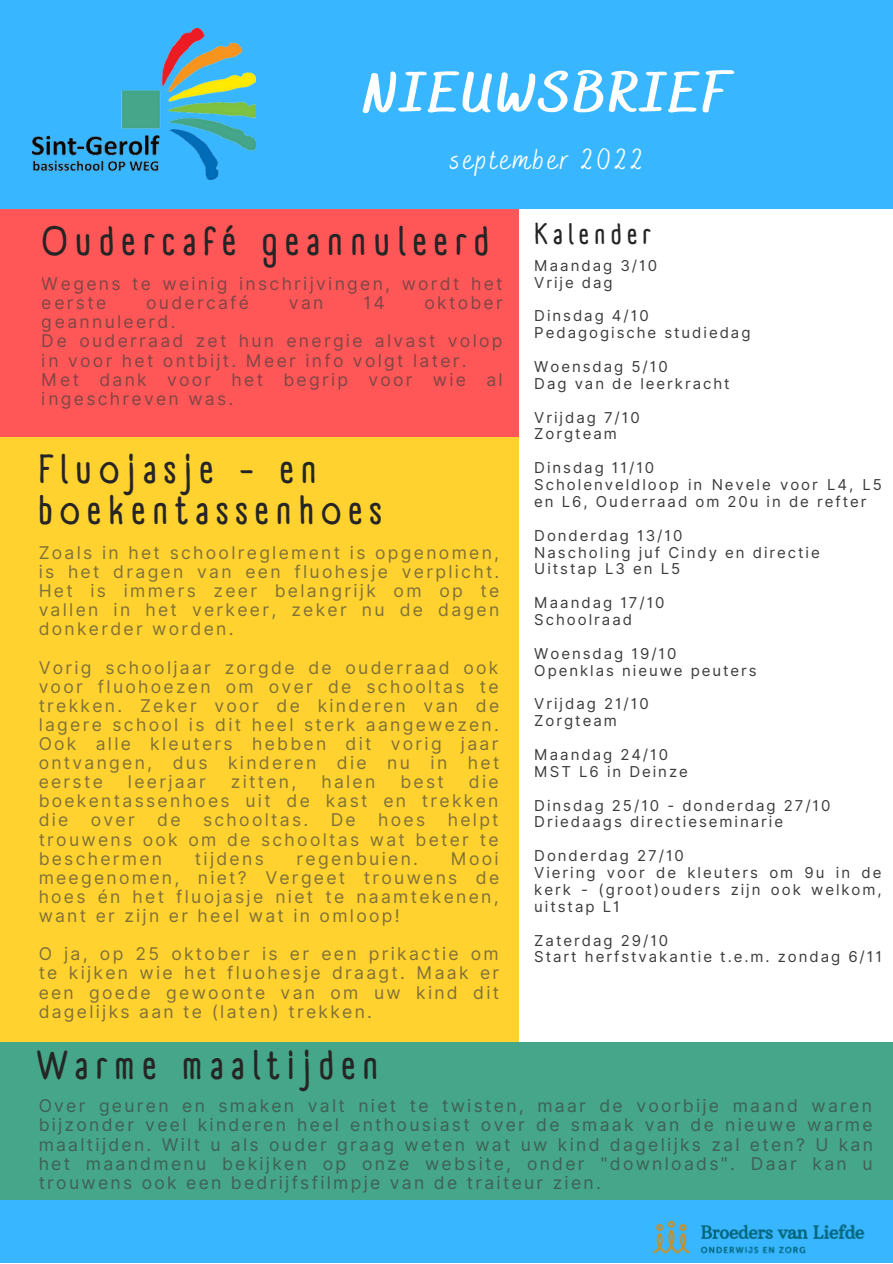
<style>
.page{position:relative;width:893px;height:1264px;background:#fff}
.page>*{position:absolute;margin:0;border:0;box-sizing:border-box;transform-origin:0 0}
.t1{font:800 55.5px "Bakerie Smooth";letter-spacing:.06em;color:#fff}
.t2{font:700 39.75px/40.5px "A Day Without Sun Text";letter-spacing:.18em;color:#252525}
.t3{font:30px "Bakerie Smooth";letter-spacing:.09em;color:#fff}
.t4{font:700 28.5px "A Day Without Sun Text";letter-spacing:.18em;color:#252525}
.t5{font:17.55px/19px "Inter";letter-spacing:.13em;color:#3b3b3b;text-align:justify}
.t6{font:15px/16.8px "Inter";letter-spacing:.13em;color:#3b3b3b}
</style>
<div class="page">
<div style="left:0;top:209px;width:518px;height:228px;background:#ff5757"></div>
<div style="left:0;top:0;width:892px;height:208px;background:#38b6ff"></div>
<div style="left:0;top:1199px;width:892px;height:63px;background:#38b6ff"></div>
<div style="left:0;top:436px;width:519px;height:621px;background:#ffd230"></div>
<img style="left:33px;top:28px;width:222px;height:152px">
<img style="left:633px;top:1199px;width:259px;height:55px">
<div style="left:0;top:1041px;width:892px;height:158px;background:#45a689"></div>
<h1 class="t1" style="left:363px;top:60px;width:369px">NIEUWSBRIEF</h1>
<h3 class="t3" style="left:450px;top:142px;width:195px">september 2022</h3>
<h2 class="t2" style="left:42px;top:221px;width:449px">Oudercafé geannuleerd</h2>
<p class="t5" style="left:42px;top:274px;width:462px">Wegens te weinig inschrijvingen, wordt het eerste</p>
<p class="t5" style="left:146px;top:293px;width:104px">oudercafé</p>
<p class="t5" style="left:289px;top:293px;width:36px">van</p>
<p class="t5" style="left:363px;top:293px;width:23px">14</p>
<p class="t5" style="left:424px;top:293px;width:80px">oktober</p>
<p class="t5" style="left:42px;top:312px;width:462px;text-align:left">geannuleerd.<br>De ouderraad zet hun energie alvast volop in voor het ontbijt. Meer info volgt later.<br>Met dank voor het begrip voor wie al ingeschreven was.</p>
<h2 class="t2" style="left:39px;top:449px;width:345px">Fluojasje - en boekentassenhoes</h2>
<p class="t5" style="left:39px;top:543px;width:462px">Zoals in het schoolreglement is opgenomen, is het dragen van een fluohesje verplicht.<br>Het is immers zeer belangrijk om op te vallen in het verkeer, zeker nu de dagen donkerder worden.</p>
<p class="t5" style="left:39px;top:657px;width:462px">Vorig schooljaar zorgde de ouderraad ook voor fluohoezen om over de schooltas te trekken. Zeker voor de kinderen van de lagere school is dit heel sterk aangewezen.<br>Ook alle kleuters hebben dit vorig jaar ontvangen, dus kinderen die nu in het eerste</p>
<p class="t5" style="left:39px;top:772px;width:461px;text-indent:430px">die boekentassenhoes uit de kast en trekken die</p>
<p class="t5" style="left:128px;top:772px;width:79px">leerjaar</p>
<p class="t5" style="left:231px;top:772px;width:67px">zitten,</p>
<p class="t5" style="left:321px;top:772px;width:55px">halen</p>
<p class="t5" style="left:400px;top:772px;width:45px">best</p>
<p class="t5" style="left:39px;top:810px;width:461px;text-indent:409px">helpt trouwens ook om de schooltas wat beter te beschermen</p>
<p class="t5" style="left:91px;top:810px;width:45px">over</p>
<p class="t5" style="left:157px;top:810px;width:25px">de</p>
<p class="t5" style="left:203px;top:810px;width:107px">schooltas.</p>
<p class="t5" style="left:331px;top:810px;width:27px">De</p>
<p class="t5" style="left:378px;top:810px;width:49px">hoes</p>
<p class="t5" style="left:39px;top:848px;width:462px;text-indent:412px">Mooi meegenomen, niet? Vergeet trouwens de hoes én het fluojasje niet te naamtekenen, want er zijn er heel wat in omloop!</p>
<p class="t5" style="left:39px;top:944px;width:462px">O ja, op 25 oktober is er een prikactie om te kijken wie het fluohesje draagt. Maak er een goede gewoonte van om uw kind dit dagelijks aan te (laten) trekken.</p>
<p class="t5" style="left:195px;top:848px;width:70px">tijdens</p>
<p class="t5" style="left:296px;top:848px;width:123px">regenbuien.</p>
<h3 class="t4" style="left:534px;top:216px;width:118px">Kalender</h3>
<p class="t6" style="left:534px;top:257px;width:124px">Maandag 3/10<br>Vrije dag</p>
<p class="t6" style="left:534px;top:307px;width:218px">Dinsdag 4/10<br>Pedagogische studiedag</p>
<p class="t6" style="left:534px;top:358px;width:197px">Woensdag 5/10<br>Dag van de leerkracht</p>
<p class="t6" style="left:534px;top:409px;width:107px">Vrijdag 7/10<br>Zorgteam</p>
<p class="t6" style="left:534px;top:459px;width:349px">Dinsdag 11/10<br>Scholenveldloop in Nevele voor L4, L5 en L6, Ouderraad om 20u in de refter</p>
<p class="t6" style="left:534px;top:527px;width:287px">Donderdag 13/10<br>Nascholing juf Cindy en directie<br>Uitstap L3 en L5</p>
<p class="t6" style="left:534px;top:594px;width:132px">Maandag 17/10<br>Schoolraad</p>
<p class="t6" style="left:534px;top:645px;width:224px">Woensdag 19/10<br>Openklas nieuwe peuters</p>
<p class="t6" style="left:534px;top:695px;width:116px">Vrijdag 21/10<br>Zorgteam</p>
<p class="t6" style="left:534px;top:746px;width:155px">Maandag 24/10<br>MST L6 in Deinze</p>
<p class="t6" style="left:534px;top:796px;width:298px">Dinsdag 25/10 - donderdag 27/10<br>Driedaags directieseminarie</p>
<p class="t6" style="left:534px;top:847px;width:349px">Donderdag 27/10<br>Viering voor de kleuters om 9u in de kerk - (groot)ouders zijn ook welkom, uitstap L1</p>
<p class="t6" style="left:534px;top:931px;width:349px">Zaterdag 29/10<br>Start herfstvakantie t.e.m. zondag 6/11</p>
<h2 class="t2" style="left:37px;top:1045px;width:343px">Warme maaltijden</h2>
<p class="t5" style="left:39px;top:1096px;width:835px">Over geuren en smaken valt niet te twisten, maar de voorbije maand waren bijzonder veel kinderen heel enthousiast over de smaak van de nieuwe warme maaltijden. Wilt u als ouder graag weten wat uw kind dagelijks zal eten? U kan het maandmenu bekijken op onze website, onder "downloads". Daar kan u trouwens ook een bedrijfsfilmpje van de traiteur zien.</p>
</div>
